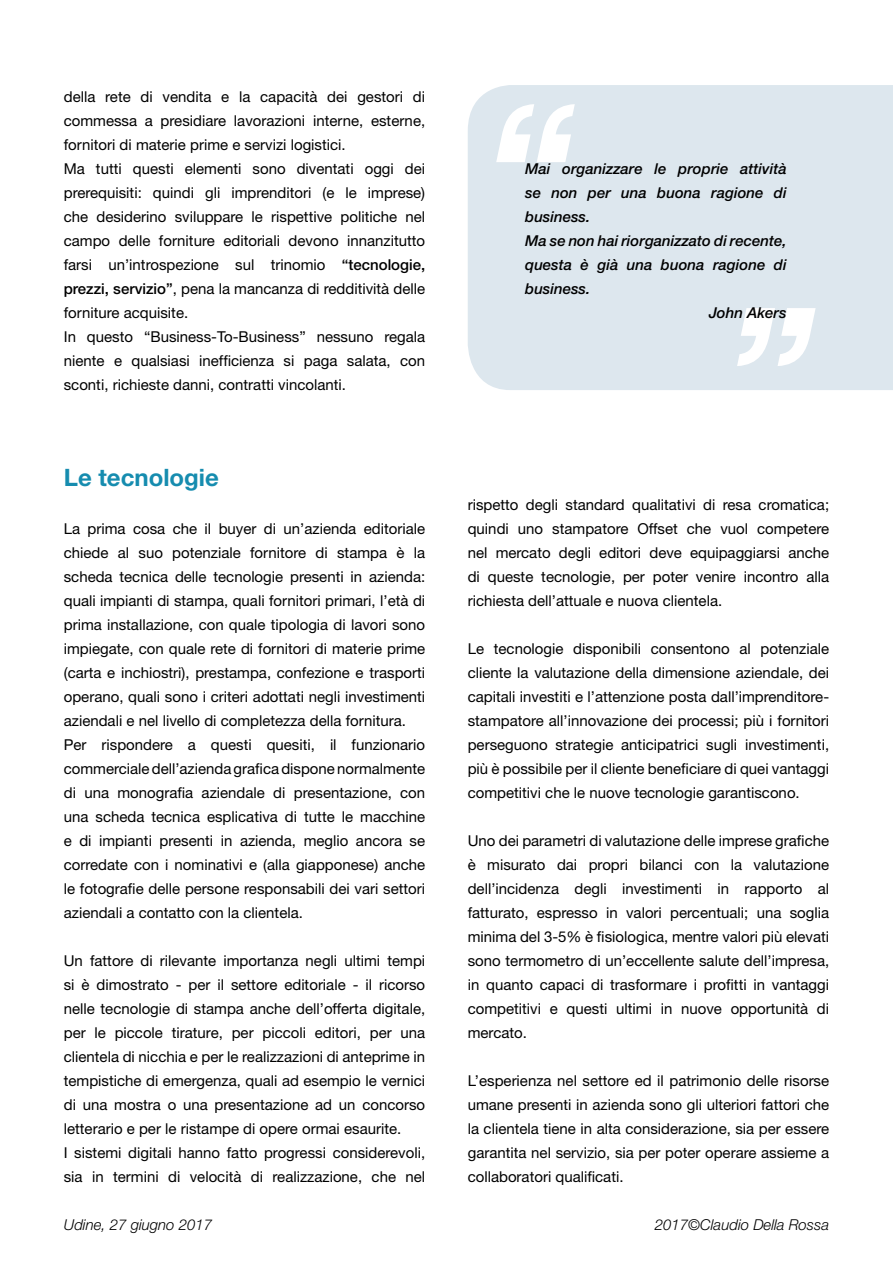
<style>
.page{position:relative;width:893px;height:1263px;background:#fff}
.page>*{position:absolute;margin:0;border:0;box-sizing:border-box;transform-origin:0 0}
.t1{font:700 24px "Helvetica Neue";color:#168caf}
.t2{font:15px/24px "Helvetica Neue";color:#000;text-align:justify}
.t3{font:italic 500 15px "Helvetica Neue";color:#000}
.t4{font:italic 300 15px "Helvetica Neue";color:#000}
.s1{font-weight:500}
</style>
<div class="page">
<div style="left:468px;top:85px;width:425px;height:305px;background:#dde7ee"></div>
<svg style="left:496px;top:104px;width:79px;height:58px"></svg>
<svg style="left:737px;top:308px;width:79px;height:58px"></svg>
<p class="t2" style="left:64px;top:84px;width:363px;text-align:left">della rete di vendita e la capacità dei gestori di commessa a presidiare lavorazioni interne, esterne, fornitori di materie prime e servizi logistici.<br>Ma tutti questi elementi sono diventati oggi dei prerequisiti: quindi gli imprenditori (e le imprese) che desiderino sviluppare le rispettive politiche nel campo delle forniture editoriali devono innanzitutto farsi un’introspezione sul trinomio <span class="s1">“tecnologie, prezzi, servizio”</span>, pena la mancanza di redditività delle forniture acquisite.<br>In questo “Business-To-Business” nessuno regala niente e qualsiasi inefficienza si paga salata, con sconti, richieste danni, contratti vincolanti.</p>
<h1 class="t1" style="left:64px;top:463px;width:157px">Le tecnologie</h1>
<p class="t2" style="left:64px;top:516px;width:363px;text-align:left">La prima cosa che il buyer di un’azienda editoriale chiede al suo potenziale fornitore di stampa è la scheda tecnica delle tecnologie presenti in azienda: quali impianti di stampa, quali fornitori primari, l’età di prima installazione, con quale tipologia di lavori sono impiegate, con quale rete di fornitori di materie prime (carta e inchiostri), prestampa, confezione e trasporti operano, quali sono i criteri adottati negli investimenti aziendali e nel livello di completezza della fornitura.<br>Per rispondere a questi quesiti, il funzionario commerciale dell’azienda grafica dispone normalmente di una monografia aziendale di presentazione, con una scheda tecnica esplicativa di tutte le macchine e di impianti presenti in azienda, meglio ancora se corredate con i nominativi e (alla giapponese) anche le fotografie delle persone responsabili dei vari settori aziendali a contatto con la clientela.</p>
<p class="t2" style="left:64px;top:948px;width:363px;text-align:left">Un fattore di rilevante importanza negli ultimi tempi si è dimostrato - per il settore editoriale - il ricorso nelle tecnologie di stampa anche dell’offerta digitale, per le piccole tirature, per piccoli editori, per una clientela di nicchia e per le realizzazioni di anteprime in tempistiche di emergenza, quali ad esempio le vernici di una mostra o una presentazione ad un concorso letterario e per le ristampe di opere ormai esaurite.<br>I sistemi digitali hanno fatto progressi considerevoli, sia in termini di velocità di realizzazione, che nel</p>
<p class="t3" style="left:525px;top:160px;width:263px">Mai organizzare le proprie attività</p>
<p class="t3" style="left:525px;top:184px;width:263px">se non per una buona ragione di</p>
<p class="t3" style="left:525px;top:208px;width:67px">business.</p>
<p class="t3" style="left:525px;top:232px;width:263px">Ma se non hai riorganizzato di recente,</p>
<p class="t3" style="left:525px;top:256px;width:263px">questa è già una buona ragione di</p>
<p class="t3" style="left:525px;top:280px;width:67px">business.</p>
<p class="t3" style="left:709px;top:304px;width:79px">John Akers</p>
<p class="t2" style="left:468px;top:492px;width:363px">rispetto degli standard qualitativi di resa cromatica; quindi uno stampatore Offset che vuol competere nel mercato degli editori deve equipaggiarsi anche di queste tecnologie, per poter venire incontro alla richiesta dell’attuale e nuova clientela.</p>
<p class="t2" style="left:468px;top:636px;width:363px">Le tecnologie disponibili consentono al potenziale cliente la valutazione della dimensione aziendale, dei capitali investiti e l’attenzione posta dall’imprenditore&shy;stampatore all’innovazione dei processi; più i fornitori perseguono strategie anticipatrici sugli investimenti, più è possibile per il cliente beneficiare di quei vantaggi competitivi che le nuove tecnologie garantiscono.</p>
<p class="t2" style="left:468px;top:828px;width:363px">Uno dei parametri di valutazione delle imprese grafiche è misurato dai propri bilanci con la valutazione dell’incidenza degli investimenti in rapporto al fatturato, espresso in valori percentuali; una soglia minima del 3-5% è fisiologica, mentre valori più elevati sono termometro di un’eccellente salute dell’impresa, in quanto capaci di trasformare i profitti in vantaggi competitivi e questi ultimi in nuove opportunità di mercato.</p>
<p class="t2" style="left:468px;top:1068px;width:363px">L’esperienza nel settore ed il patrimonio delle risorse umane presenti in azienda sono gli ulteriori fattori che la clientela tiene in alta considerazione, sia per essere garantita nel servizio, sia per poter operare assieme a collaboratori qualificati.</p>
<p class="t4" style="left:64px;top:1216px;width:150px">Udine, 27 giugno 2017</p>
<p class="t4" style="left:655px;top:1216px;width:176px">2017©Claudio Della Rossa</p>
</div>
